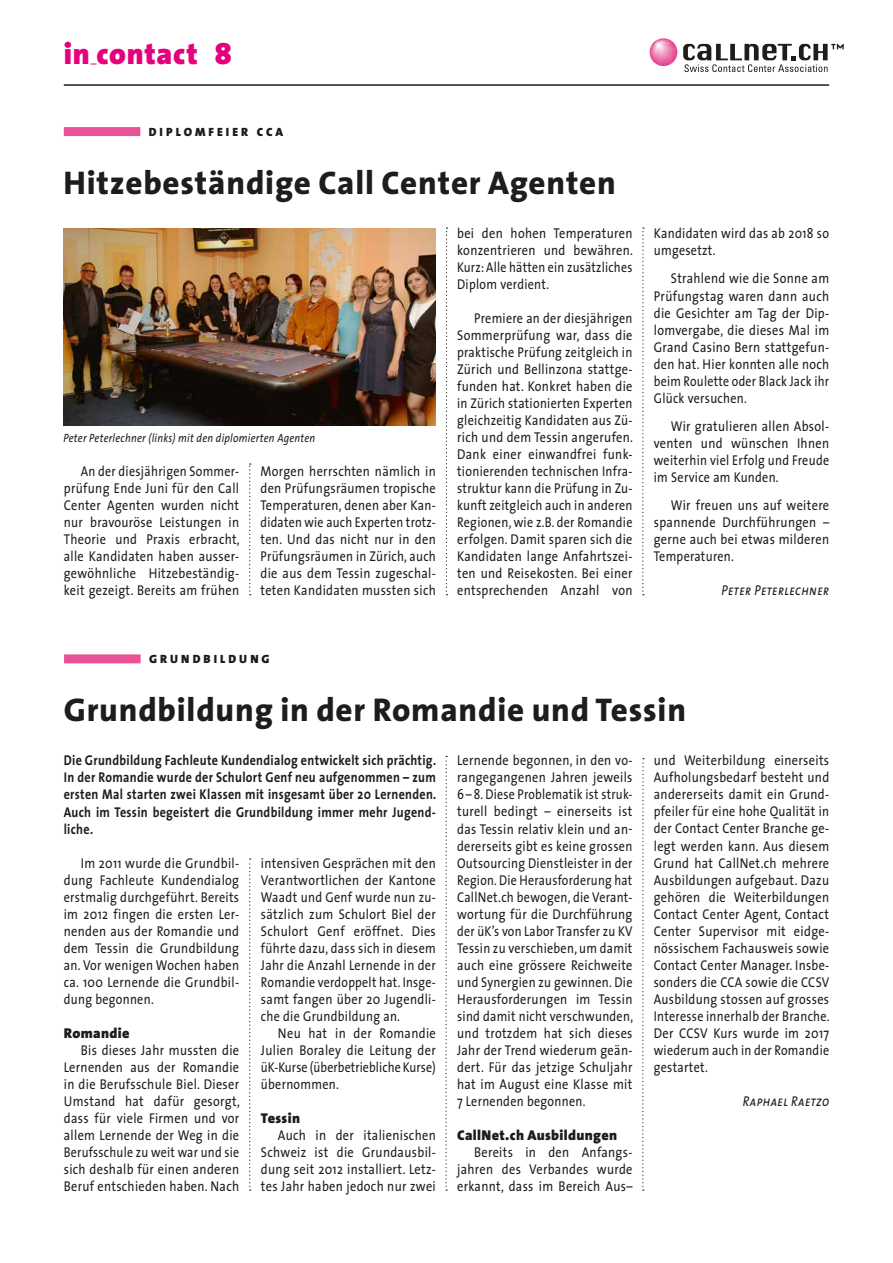
<style>
.page{position:relative;width:893px;height:1263px;background:#fff}
.page>*{position:absolute;margin:0;border:0;box-sizing:border-box;transform-origin:0 0}
.t1{font:800 33px "The Sans";letter-spacing:.025em;color:#1d1d1b}
.t2{font:900 30px "The Sans";letter-spacing:.025em;color:#e6007d}
.t3{font:14.25px/17px "The Sans";letter-spacing:.025em;color:#1d1d1b;text-align:justify;scale:.87 1}
.t4{font:14.25px/17px "The Sans";letter-spacing:.025em;color:#1d1d1b;text-align:justify;scale:.85 1}
.t5{font:14.25px/17px "The Sans";letter-spacing:.025em;color:#1d1d1b;scale:.86 1}
.t6{font:700 14.25px/17px "The Sans";letter-spacing:.025em;color:#1d1d1b;text-align:justify;scale:.85 1}
.t7{font:900 14.25px "The Sans";letter-spacing:.025em;color:#1d1d1b}
.t8{font:italic 14.25px "The Sans Caps";letter-spacing:.025em;color:#1d1d1b;scale:.85 1}
.t9{font:italic 12px "The Sans";letter-spacing:.025em;color:#1d1d1b;scale:.85 1}
.t10{font:12px "The Sans Black Caps";letter-spacing:.25em;color:#1d1d1b}
</style>
<div class="page">
<div style="left:64px;top:127px;width:76px;height:9px;background:#ea5297"></div>
<svg style="left:650px;top:38px;width:27px;height:28px"></svg>
<svg style="left:683px;top:44px;width:161px;height:28px"></svg>
<hr style="left:64px;top:84px;width:765px;height:2px;background:#1d1d1b">
<img style="left:64px;top:228px;width:372px;height:197px">
<div style="left:64px;top:654px;width:77px;height:9px;background:#ea5297"></div>
<svg style="left:249px;top:463px;width:2px;height:132px"></svg>
<svg style="left:249px;top:858px;width:2px;height:333px"></svg>
<svg style="left:446px;top:227px;width:1px;height:368px"></svg>
<svg style="left:445px;top:756px;width:2px;height:435px"></svg>
<svg style="left:642px;top:227px;width:2px;height:368px"></svg>
<svg style="left:642px;top:758px;width:2px;height:433px"></svg>
<h2 class="t2" style="left:64px;top:28px;width:169px">in contact 8</h2>
<p class="t10" style="left:149px;top:122px;width:136px">DIPLOMFEIER CCA</p>
<h1 class="t1" style="left:63px;top:155px;width:554px">Hitzebeständige Call Center Agenten</h1>
<p class="t9" style="left:64px;top:428px;width:298px">Peter Peterlechner (links) mit den diplomierten Agenten</p>
<p class="t4" style="left:64px;top:463px;width:209px;text-indent:17px">An der diesjährigen Sommer&shy;prüfung Ende Juni für den Call Center Agenten wurden nicht nur bravouröse Leistungen in Theorie und Praxis erbracht, alle Kandidaten haben ausser&shy;gewöhnliche Hitzebeständig&shy;keit gezeigt. Bereits am frühen</p>
<p class="t3" style="left:260px;top:463px;width:203px">Morgen herrschten nämlich in den Prüfungsräumen tropische Temperaturen, denen aber Kan&shy;didaten wie auch Experten trotz&shy;ten. Und das nicht nur in den Prüfungsräumen in Zürich, auch die aus dem Tessin zugeschal&shy;teten Kandidaten mussten sich</p>
<p class="t3" style="left:457px;top:224px;width:204px">bei den hohen Temperaturen konzentrieren und bewähren.<br>Kurz: Alle hätten ein zusätzliches Diplom verdient.</p>
<p class="t4" style="left:457px;top:309px;width:208px;text-indent:17px">Premiere an der diesjährigen Sommerprüfung war, dass die praktische Prüfung zeitgleich in Zürich und Bellinzona stattge&shy;funden hat. Konkret haben die in Zürich stationierten Experten gleichzeitig Kandidaten aus Zü&shy;rich und dem Tessin angerufen.<br>Dank einer einwandfrei funk&shy;tionierenden technischen Infra&shy;struktur kann die Prüfung in Zu&shy;kunft zeitgleich auch in anderen Regionen, wie z.B. der Romandie erfolgen. Damit sparen sich die Kandidaten lange Anfahrtszei&shy;ten und Reisekosten. Bei einer entsprechenden Anzahl von</p>
<p class="t5" style="left:654px;top:224px;width:205px">Kandidaten wird das ab 2018 so umgesetzt.</p>
<p class="t3" style="left:654px;top:270px;width:203px;text-indent:17px">Strahlend wie die Sonne am Prüfungstag waren dann auch die Gesichter am Tag der Dip&shy;lomvergabe, die dieses Mal im Grand Casino Bern stattgefun&shy;den hat. Hier konnten alle noch beim Roulette oder Black Jack ihr Glück versuchen.</p>
<p class="t3" style="left:654px;top:417px;width:203px;text-indent:17px">Wir gratulieren allen Absol&shy;venten und wünschen Ihnen weiterhin viel Erfolg und Freude im Service am Kunden.</p>
<p class="t3" style="left:654px;top:497px;width:203px;text-indent:17px">Wir freuen uns auf weitere spannende Durchführungen – gerne auch bei etwas milderen Temperaturen.</p>
<p class="t8" style="left:722px;top:579px;width:128px">Peter Peterlechner</p>
<p class="t10" style="left:149px;top:649px;width:122px">GRUNDBILDUNG</p>
<h1 class="t1" style="left:64px;top:682px;width:624px">Grundbildung in der Romandie und Tessin</h1>
<p class="t6" style="left:64px;top:752px;width:440px">Die Grundbildung Fachleute Kundendialog entwickelt sich prächtig.<br>In der Romandie wurde der Schulort Genf neu aufgenommen – zum ersten Mal starten zwei Klassen mit insgesamt über 20 Lernenden.<br>Auch im Tessin begeistert die Grundbildung immer mehr Jugend&shy;liche.</p>
<p class="t5" style="left:261px;top:854px;width:205px;text-align:justify">intensiven Gesprächen mit den Verantwortlichen der Kantone Waadt und Genf wurde nun zu&shy;sätzlich zum Schulort Biel der Schulort Genf eröffnet. Dies führte dazu, dass sich in diesem Jahr die Anzahl Lernende in der Romandie verdoppelt hat. Insge&shy;samt fangen über 20 Jugendli&shy;che die Grundbildung an.</p>
<p class="t3" style="left:261px;top:1024px;width:203px;text-indent:17px">Neu hat in der Romandie Julien Boraley die Leitung der üK-Kurse (überbetriebliche Kurse) übernommen.</p>
<p class="t7" style="left:261px;top:1106px;width:41px">Tessin</p>
<p class="t3" style="left:261px;top:1126px;width:202px;text-indent:17px">Auch in der italienischen Schweiz ist die Grundausbil&shy;dung seit 2012 installiert. Letz&shy;tes Jahr haben jedoch nur zwei</p>
<p class="t3" style="left:64px;top:854px;width:203px;text-indent:17px">Im 2011 wurde die Grundbil&shy;dung Fachleute Kundendialog erstmalig durchgeführt. Bereits im 2012 fingen die ersten Ler&shy;nenden aus der Romandie und dem Tessin die Grundbildung an. Vor wenigen Wochen haben ca. 100 Lernende die Grundbil&shy;dung begonnen.</p>
<p class="t7" style="left:64px;top:1021px;width:67px">Romandie</p>
<p class="t3" style="left:64px;top:1041px;width:204px;text-indent:17px">Bis dieses Jahr mussten die Lernenden aus der Romandie in die Berufsschule Biel. Dieser Umstand hat dafür gesorgt, dass für viele Firmen und vor allem Lernende der Weg in die Berufsschule zu weit war und sie sich deshalb für einen anderen Beruf entschieden haben. Nach</p>
<p class="t3" style="left:457px;top:752px;width:204px">Lernende begonnen, in den vo&shy;rangegangenen Jahren jeweils 6 – 8. Diese Problematik ist struk&shy;turell bedingt – einerseits ist das Tessin relativ klein und an&shy;dererseits gibt es keine grossen Outsourcing Dienstleister in der Region. Die Herausforderung hat CallNet.ch bewogen, die Verant&shy;wortung für die Durchführung der üK’s von Labor Transfer zu KV Tessin zu verschieben, um damit auch eine grössere Reichweite und Synergien zu gewinnen. Die Herausforderungen im Tessin sind damit nicht verschwunden, und trotzdem hat sich dieses Jahr der Trend wiederum geän&shy;dert. Für das jetzige Schuljahr hat im August eine Klasse mit 7 Lernenden begonnen.</p>
<p class="t7" style="left:457px;top:1123px;width:162px">CallNet.ch Ausbildungen</p>
<p class="t3" style="left:457px;top:1143px;width:203px;text-indent:17px">Bereits in den Anfangs&shy;jahren des Verbandes wurde erkannt, dass im Bereich Aus–</p>
<p class="t3" style="left:654px;top:752px;width:204px">und Weiterbildung einerseits Aufholungsbedarf besteht und andererseits damit ein Grund&shy;pfeiler für eine hohe Qualität in der Contact Center Branche ge&shy;legt werden kann. Aus diesem Grund hat CallNet.ch mehrere Ausbildungen aufgebaut. Dazu gehören die Weiterbildungen Contact Center Agent, Contact Center Supervisor mit eidge&shy;nössischem Fachausweis sowie Contact Center Manager. Insbe&shy;sonders die CCA sowie die CCSV Ausbildung stossen auf grosses Interesse innerhalb der Branche.<br>Der CCSV Kurs wurde im 2017 wiederum auch in der Romandie gestartet.</p>
<p class="t8" style="left:743px;top:1089px;width:103px">Raphael Raetzo</p>
</div>
